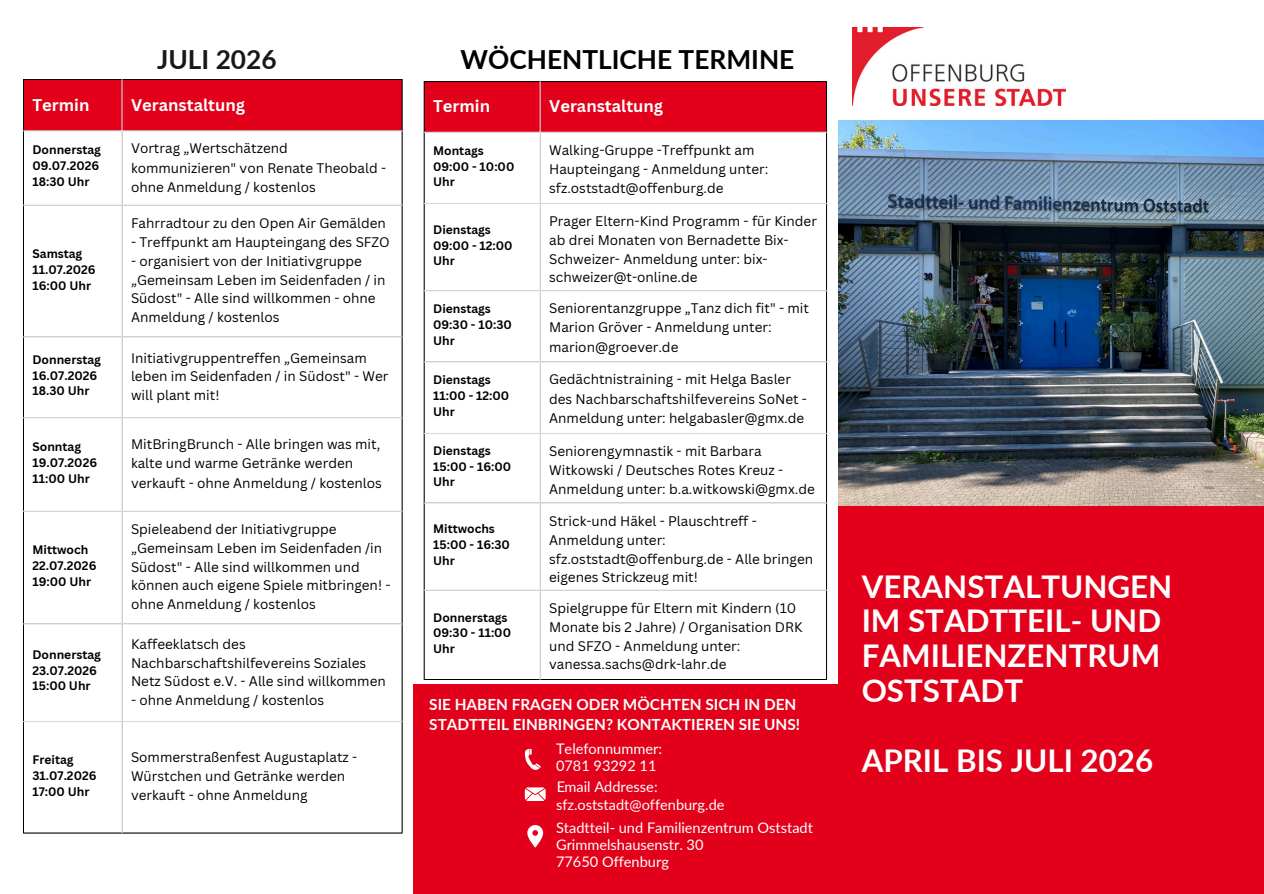
<style>
.page{position:relative;width:1264px;height:894px;background:#fff}
.page>*{position:absolute;margin:0;border:0;box-sizing:border-box;transform-origin:0 0}
.t1{font:700 31.35px/35px "Lato";color:#fff}
.t2{font:700 26.25px "Lato";color:#000}
.t3{font:700 26.25px "Lato";color:#1a171b}
.t4{font:700 16.5px "Canva Sans";color:#fff}
.t5{font:700 15.3px/20.2px "Lato";color:#fff}
.t6{font:14.55px/17.5px "Lato";color:#fff}
.t7{font:13.5px/19.2px "Canva Sans";color:#000}
.t8{font:700 12px/15.8px "Canva Sans";color:#000}
</style>
<div class="page">
<div style="left:413px;top:684px;width:427px;height:209px;background:#e2001a"></div>
<svg style="left:525px;top:748px;width:15px;height:21px"></svg>
<svg style="left:525px;top:787px;width:20px;height:13px"></svg>
<svg style="left:527px;top:825px;width:16px;height:22px"></svg>
<img style="left:853px;top:28px;width:212px;height:77px">
<img style="left:838px;top:120px;width:425px;height:386px">
<div style="left:838px;top:506px;width:425px;height:387px;background:#e2001a"></div>
<div style="left:23px;top:79px;width:100px;height:52px;background:#e2001a"></div>
<div style="left:122px;top:79px;width:280px;height:52px;background:#e2001a"></div>
<hr style="left:23px;top:80px;width:1px;height:752px;background:#000">
<hr style="left:402px;top:80px;width:1px;height:752px;background:#000">
<hr style="left:23px;top:79px;width:379px;height:1px;background:#000">
<hr style="left:23px;top:832px;width:379px;height:1px;background:#000">
<hr style="left:121px;top:79px;width:2px;height:754px;background:#d9d9d9">
<hr style="left:23px;top:130px;width:379px;height:1px;background:#d9d9d9">
<hr style="left:23px;top:204px;width:379px;height:2px;background:#d9d9d9">
<hr style="left:23px;top:336px;width:379px;height:1px;background:#d9d9d9">
<hr style="left:23px;top:417px;width:379px;height:1px;background:#d9d9d9">
<hr style="left:23px;top:510px;width:379px;height:1px;background:#d9d9d9">
<hr style="left:23px;top:623px;width:379px;height:1px;background:#d9d9d9">
<hr style="left:23px;top:720px;width:379px;height:1px;background:#d9d9d9">
<div style="left:424px;top:82px;width:116px;height:50px;background:#e2001a"></div>
<div style="left:540px;top:82px;width:286px;height:50px;background:#e2001a"></div>
<hr style="left:424px;top:82px;width:1px;height:597px;background:#000">
<hr style="left:826px;top:82px;width:1px;height:597px;background:#000">
<hr style="left:424px;top:81px;width:403px;height:1px;background:#000">
<hr style="left:424px;top:679px;width:403px;height:1px;background:#000">
<hr style="left:539px;top:81px;width:1px;height:598px;background:#d9d9d9">
<hr style="left:424px;top:132px;width:403px;height:1px;background:#d9d9d9">
<hr style="left:424px;top:203px;width:403px;height:1px;background:#d9d9d9">
<hr style="left:424px;top:290px;width:403px;height:1px;background:#d9d9d9">
<hr style="left:424px;top:361px;width:403px;height:1px;background:#d9d9d9">
<hr style="left:424px;top:433px;width:403px;height:1px;background:#d9d9d9">
<hr style="left:424px;top:502px;width:403px;height:1px;background:#d9d9d9">
<hr style="left:424px;top:589px;width:403px;height:1px;background:#d9d9d9">
<h2 class="t3" style="left:157px;top:43px;width:121px">JULI 2026</h2>
<p class="t4" style="left:32px;top:93px;width:58px">Termin</p>
<p class="t4" style="left:131px;top:93px;width:115px">Veranstaltung</p>
<p class="t8" style="left:32px;top:142px;width:70px">Donnerstag<br>09.07.2026<br>18:30 Uhr</p>
<p class="t7" style="left:131px;top:138px;width:257px">Vortrag „Wertschätzend kommunizieren" von Renate Theobald - ohne Anmeldung / kostenlos</p>
<p class="t8" style="left:32px;top:245px;width:65px">Samstag<br>11.07.2026<br>16:00 Uhr</p>
<p class="t7" style="left:131px;top:213px;width:256px">Fahrradtour zu den Open Air Gemälden</p>
<p class="t7" style="left:131px;top:232px;width:260px">- Treffpunkt am Haupteingang des SFZO</p>
<p class="t7" style="left:131px;top:251px;width:256px;line-height:18.8px">- organisiert von der Initiativgruppe „Gemeinsam Leben im Seidenfaden / in Südost" - Alle sind willkommen - ohne Anmeldung / kostenlos</p>
<p class="t8" style="left:32px;top:351px;width:70px">Donnerstag<br>16.07.2026<br>18.30 Uhr</p>
<p class="t7" style="left:131px;top:348px;width:259px;line-height:18.6px">Initiativgruppentreffen „Gemeinsam leben im Seidenfaden / in Südost" - Wer will plant mit!</p>
<p class="t8" style="left:32px;top:439px;width:66px">Sonntag<br>19.07.2026<br>11:00 Uhr</p>
<p class="t7" style="left:131px;top:434px;width:252px">MitBringBrunch - Alle bringen was mit, kalte und warme Getränke werden verkauft - ohne Anmeldung / kostenlos</p>
<p class="t8" style="left:32px;top:541px;width:65px">Mittwoch<br>22.07.2026<br>19:00 Uhr</p>
<p class="t7" style="left:131px;top:519px;width:261px">Spieleabend der Initiativgruppe „Gemeinsam Leben im Seidenfaden /in Südost" - Alle sind willkommen und können auch eigene Spiele mitbringen! - ohne Anmeldung / kostenlos</p>
<p class="t8" style="left:32px;top:646px;width:70px">Donnerstag<br>23.07.2026<br>15:00 Uhr</p>
<p class="t7" style="left:131px;top:634px;width:256px;line-height:18.6px">Kaffeeklatsch des<br>Nachbarschaftshilfevereins Soziales<br>Netz Südost e.V. - Alle sind willkommen</p>
<p class="t7" style="left:131px;top:690px;width:195px">- ohne Anmeldung / kostenlos</p>
<p class="t8" style="left:32px;top:751px;width:65px">Freitag<br>31.07.2026<br>17:00 Uhr</p>
<p class="t7" style="left:131px;top:747px;width:228px">Sommerstraßenfest Augustaplatz -<br>Würstchen und Getränke werden verkauft - ohne Anmeldung</p>
<h2 class="t2" style="left:460px;top:43px;width:335px">WÖCHENTLICHE TERMINE</h2>
<p class="t4" style="left:433px;top:94px;width:58px">Termin</p>
<p class="t4" style="left:549px;top:94px;width:115px">Veranstaltung</p>
<p class="t8" style="left:433px;top:142px;width:83px">Montags<br>09:00 - 10:00<br>Uhr</p>
<p class="t7" style="left:549px;top:140px;width:221px">Walking-Gruppe -Treffpunkt am<br>Haupteingang - Anmeldung unter: sfz.oststadt@offenburg.de</p>
<p class="t8" style="left:433px;top:221px;width:81px">Dienstags<br>09:00 - 12:00<br>Uhr</p>
<p class="t7" style="left:549px;top:211px;width:269px;line-height:18.8px">Prager Eltern-Kind Programm - für Kinder ab drei Monaten von Bernadette Bix-Schweizer- Anmeldung unter: bix&shy;schweizer@t-online.de</p>
<p class="t8" style="left:433px;top:300px;width:80px">Dienstags<br>09:30 - 10:30<br>Uhr</p>
<p class="t7" style="left:549px;top:298px;width:261px">Seniorentanzgruppe „Tanz dich fit" - mit<br>Marion Gröver - Anmeldung unter: marion@groever.de</p>
<p class="t8" style="left:433px;top:372px;width:77px">Dienstags<br>11:00 - 12:00<br>Uhr</p>
<p class="t7" style="left:549px;top:369px;width:259px">Gedächtnistraining - mit Helga Basler des Nachbarschaftshilfevereins SoNet -<br>Anmeldung unter: helgabasler@gmx.de</p>
<p class="t8" style="left:433px;top:442px;width:79px">Dienstags<br>15:00 - 16:00<br>Uhr</p>
<p class="t7" style="left:549px;top:441px;width:267px">Seniorengymnastik - mit Barbara<br>Witkowski / Deutsches Rotes Kreuz -<br>Anmeldung unter: b.a.witkowski@gmx.de</p>
<p class="t8" style="left:433px;top:520px;width:78px">Mittwochs<br>15:00 - 16:30<br>Uhr</p>
<p class="t7" style="left:549px;top:510px;width:265px;line-height:18.8px">Strick-und Häkel - Plauschtreff -<br>Anmeldung unter: sfz.oststadt@offenburg.de - Alle bringen eigenes Strickzeug mit!</p>
<p class="t8" style="left:433px;top:609px;width:79px">Donnerstags<br>09:30 - 11:00<br>Uhr</p>
<p class="t7" style="left:549px;top:598px;width:255px;line-height:18.8px">Spielgruppe für Eltern mit Kindern (10<br>Monate bis 2 Jahre) / Organisation DRK und SFZO - Anmeldung unter: vanessa.sachs@drk-lahr.de</p>
<p class="t5" style="left:429px;top:693px;width:372px">SIE HABEN FRAGEN ODER MÖCHTEN SICH IN DEN<br>STADTTEIL EINBRINGEN? KONTAKTIEREN SIE UNS!</p>
<p class="t6" style="left:556px;top:739px;width:107px">Telefonnummer:<br>0781 93292 11</p>
<p class="t6" style="left:556px;top:777px;width:170px">Email Addresse: sfz.oststadt@offenburg.de</p>
<p class="t6" style="left:556px;top:818px;width:258px;line-height:17.1px">Stadtteil- und Familienzentrum Oststadt<br>Grimmelshausenstr. 30</p>
<p class="t6" style="left:556px;top:852px;width:114px">77650 Offenburg</p>
<h1 class="t1" style="left:861px;top:567px;width:312px">VERANSTALTUNGEN<br>IM STADTTEIL- UND<br>FAMILIENZENTRUM<br>OSTSTADT</h1>
<h1 class="t1" style="left:861px;top:742px;width:293px">APRIL BIS JULI 2026</h1>
</div>
